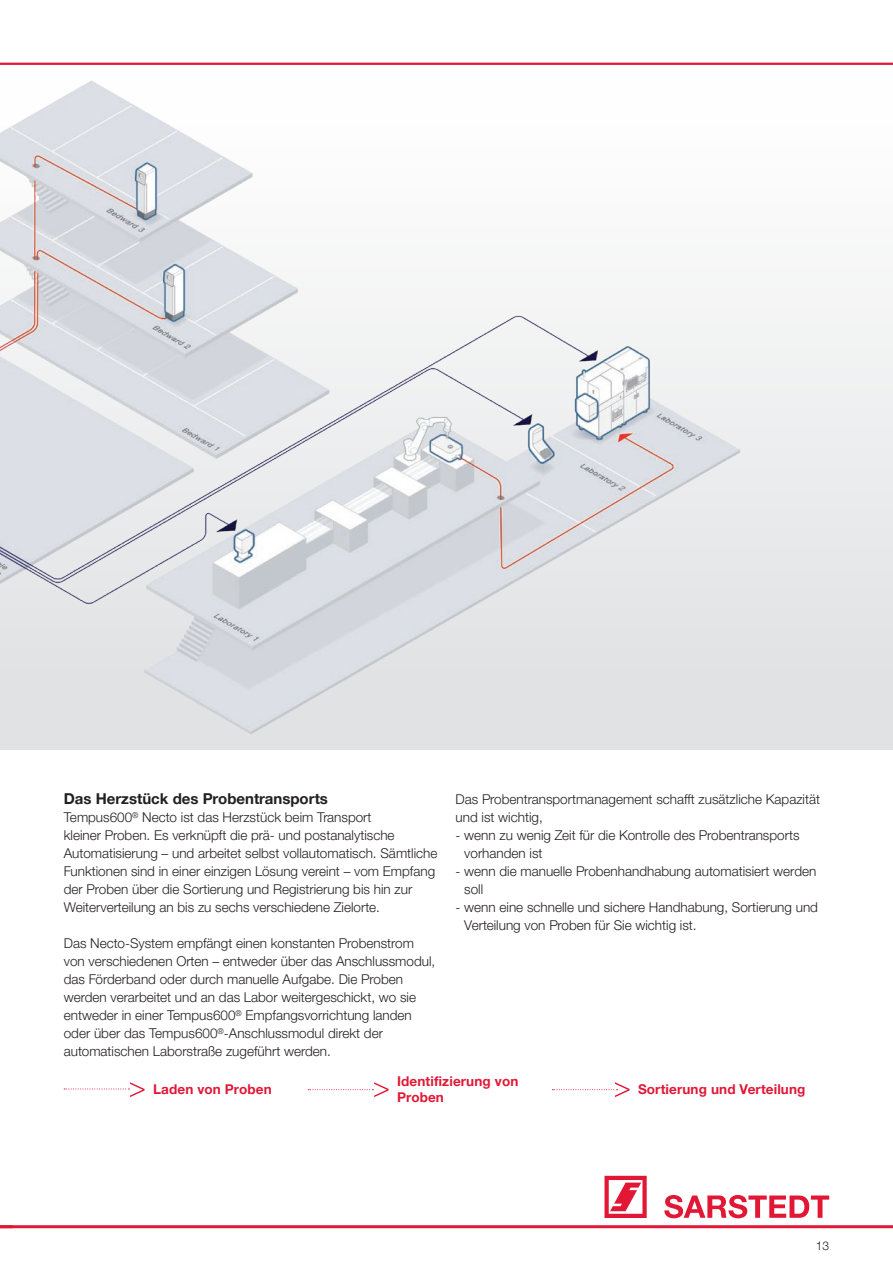
<style>
.page{position:relative;width:893px;height:1263px;background:#fff}
.page>*{position:absolute;margin:0;border:0;box-sizing:border-box;transform-origin:0 0}
.t1{font:700 15px "Helvetica Neue LTW1 G";color:#231f20}
.t2{font:300 13.5px/18px "Helvetica Neue LTW1 G";color:#231f20}
.t3{font:700 13.5px/16.5px "Helvetica Neue LTW1 G";letter-spacing:.01em;color:#e21736}
.t4{font:300 12px "Helvetica Neue LTW1 G";color:#231f20}
</style>
<div class="page">
<div style="left:0;top:64px;width:893px;height:686px;background:linear-gradient(to bottom,#fff,#dedfe2)"></div>
<img style="left:0;top:65px;width:808px;height:685px">
<svg style="left:308px;top:1082px;width:81px;height:15px"></svg>
<svg style="left:64px;top:1082px;width:81px;height:15px"></svg>
<svg style="left:552px;top:1082px;width:77px;height:15px"></svg>
<hr style="left:0;top:63px;width:893px;height:2px;background:#e21736">
<hr style="left:0;top:1225px;width:893px;height:3px;background:#e21736">
<svg style="left:604px;top:1176px;width:43px;height:42px"></svg>
<svg style="left:664px;top:1195px;width:165px;height:23px"></svg>
<p class="t1" style="left:64px;top:789px;width:266px">Das Herzstück des Probentransports</p>
<p class="t2" style="left:64px;top:808px;width:375px">Tempus600<sup>®</sup> Necto ist das Herzstück beim Transport<br>kleiner Proben. Es verknüpft die prä- und postanalytische Automatisierung – und arbeitet selbst vollautomatisch. Sämtliche Funktionen sind in einer einzigen Lösung vereint – vom Empfang der Proben über die Sortierung und Registrierung bis hin zur Weiterverteilung an bis zu sechs verschiedene Zielorte.</p>
<p class="t2" style="left:64px;top:934px;width:373px">Das Necto-System empfängt einen konstanten Probenstrom von verschiedenen Orten – entweder über das Anschlussmodul, das Förderband oder durch manuelle Aufgabe. Die Proben werden verarbeitet und an das Labor weitergeschickt, wo sie entweder in einer Tempus600<sup>®</sup> Empfangsvorrichtung landen oder über das Tempus600<sup>®</sup>-Anschlussmodul direkt der automatischen Laborstraße zugeführt werden.</p>
<p class="t2" style="left:455px;top:790px;width:366px">Das Probentransportmanagement schafft zusätzliche Kapazität und ist wichtig,</p>
<p class="t2" style="left:464px;top:826px;width:337px;text-indent:-9px">- wenn zu wenig Zeit für die Kontrolle des Probentransports vorhanden ist</p>
<p class="t2" style="left:464px;top:862px;width:354px;text-indent:-9px">- wenn die manuelle Probenhandhabung automatisiert werden soll</p>
<p class="t2" style="left:464px;top:898px;width:355px;text-indent:-9px">- wenn eine schnelle und sichere Handhabung, Sortierung und<br>Verteilung von Proben für Sie wichtig ist.</p>
<p class="t3" style="left:397px;top:1072px;width:123px">Identifizierung von<br>Proben</p>
<p class="t3" style="left:153px;top:1081px;width:120px">Laden von Proben</p>
<p class="t3" style="left:638px;top:1081px;width:169px">Sortierung und Verteilung</p>
<p class="t4" style="left:816px;top:1238px;width:15px">13</p>
</div>
